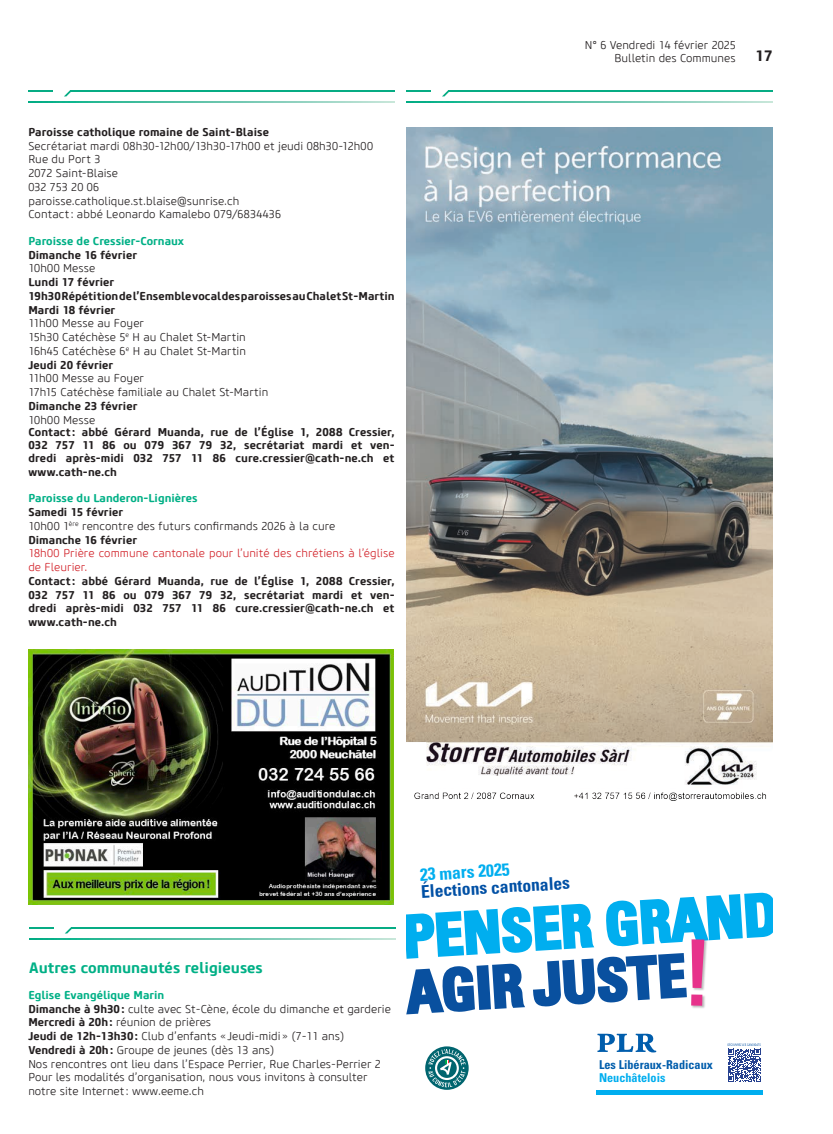
<style>
.page{position:relative;width:833px;height:1134px;background:#fff}
.page>*{position:absolute;margin:0;border:0;box-sizing:border-box;transform-origin:0 0}
.t1{font:700 condensed 17.5px "Univers LT Std";color:#0050a5}
.t2{font:700 condensed 17.5px "Univers LT Std";color:#00aeef}
.t3{font:700 15px "Core Sans M65";color:#00b086}
.t4{font:700 15px "Core Sans M65";color:#231f20}
.t5{font:700 condensed 12.25px "Univers LT Std";color:#005dac}
.t6{font:700 condensed 12.25px "Univers LT Std";color:#00aeef}
.t7{font:300 11.25px/13.8px "Core Sans M35";color:#231f20}
.t8{font:700 11.25px/13.8px "Core Sans M65";letter-spacing:.005em;color:#231f20;text-align:justify}
.t9{font:700 11.25px "Core Sans M65";color:#00b086}
.t10{font:300 11.25px/13.8px "Core Sans M35";letter-spacing:.005em;color:#d2232a}
.s1{font-family:"Core Sans M65";font-weight:700}
</style>
<div class="page">
<svg style="left:406px;top:101px;width:366px;height:2px"></svg>
<hr style="left:448px;top:90px;width:324px;height:2px;background:#06ac84">
<hr style="left:406px;top:90px;width:25px;height:2px;background:#06ac84">
<svg style="left:442px;top:90px;width:7px;height:6px"></svg>
<svg style="left:28px;top:101px;width:366px;height:2px"></svg>
<hr style="left:70px;top:90px;width:324px;height:2px;background:#06ac84">
<hr style="left:28px;top:90px;width:25px;height:2px;background:#06ac84">
<svg style="left:64px;top:90px;width:7px;height:6px"></svg>
<svg style="left:29px;top:938px;width:366px;height:2px"></svg>
<hr style="left:71px;top:927px;width:324px;height:2px;background:#06ac84">
<hr style="left:29px;top:927px;width:25px;height:2px;background:#06ac84">
<svg style="left:65px;top:927px;width:7px;height:6px"></svg>
<img style="left:406px;top:128px;width:366px;height:673px">
<svg style="left:425px;top:1046px;width:43px;height:44px"></svg>
<svg style="left:428px;top:1049px;width:37px;height:38px"></svg>
<hr style="left:596px;top:1091px;width:117px;height:4px;background:#00aeef">
<svg style="left:597px;top:1034px;width:59px;height:18px"></svg>
<hr style="left:646px;top:1091px;width:117px;height:4px;background:#00aeef">
<svg style="left:727px;top:1043px;width:33px;height:39px"></svg>
<svg style="left:406px;top:892px;width:366px;height:122px"></svg>
<img style="left:28px;top:649px;width:365px;height:256px">
<p class="t8" style="left:28px;top:125px;width:242px">Paroisse catholique romaine de Saint-Blaise</p>
<p class="t7" style="left:28px;top:139px;width:346px">Secrétariat mardi 08h30-12h00/13h30-17h00 et jeudi 08h30-12h00<br>Rue du Port 3<br>2072 Saint-Blaise<br>032 753 20 06<br>paroisse.catholique.st.blaise@sunrise.ch<br>Contact : abbé Leonardo Kamalebo 079/6834436</p>
<p class="t9" style="left:28px;top:234px;width:157px">Paroisse de Cressier-Cornaux</p>
<p class="t8" style="left:28px;top:248px;width:110px">Dimanche 16 février</p>
<p class="t7" style="left:28px;top:262px;width:69px">10h00 Messe</p>
<p class="t8" style="left:28px;top:275px;width:368px;text-align:left">Lundi 17 février<br>19h30 Répétition de l’Ensemble vocal des paroisses au Chalet St-Martin<br>Mardi 18 février</p>
<p class="t7" style="left:28px;top:317px;width:219px">11h00 Messe au Foyer<br>15h30 Catéchèse 5<sup>e</sup> H au Chalet St-Martin<br>16h45 Catéchèse 6<sup>e</sup> H au Chalet St-Martin</p>
<p class="t8" style="left:28px;top:358px;width:86px">Jeudi 20 février</p>
<p class="t7" style="left:28px;top:372px;width:241px">11h00 Messe au Foyer<br>17h15 Catéchèse familiale au Chalet St-Martin</p>
<p class="t8" style="left:28px;top:399px;width:111px">Dimanche 23 février</p>
<p class="t7" style="left:28px;top:413px;width:69px">10h00 Messe</p>
<p class="t8" style="left:28px;top:426px;width:368px;line-height:13.1px">Contact : abbé Gérard Muanda, rue de l’Église 1, 2088 Cressier, 032 757 11 86 ou 079 367 79 32, secrétariat mardi et ven&shy;dredi après-midi 032 757 11 86 cure.cressier@cath-ne.ch et www.cath-ne.ch</p>
<p class="t9" style="left:28px;top:491px;width:171px">Paroisse du Landeron-Lignières</p>
<p class="t8" style="left:28px;top:505px;width:96px">Samedi 15 février</p>
<p class="t7" style="left:28px;top:519px;width:309px">10h00 1<sup>ère</sup> rencontre des futurs confirmands 2026 à la cure</p>
<p class="t8" style="left:28px;top:533px;width:110px">Dimanche 16 février</p>
<p class="t10" style="left:28px;top:547px;width:368px">18h00 Prière commune cantonale pour l’unité des chrétiens à l’église de Fleurier.</p>
<p class="t8" style="left:28px;top:574px;width:368px">Contact : abbé Gérard Muanda, rue de l’Église 1, 2088 Cressier, 032 757 11 86 ou 079 367 79 32, secrétariat mardi et ven&shy;dredi après-midi 032 757 11 86 cure.cressier@cath-ne.ch et www.cath-ne.ch</p>
<p class="t7" style="left:585px;top:39px;width:152px;text-align:right">N° 6 Vendredi 14 février 2025<br>Bulletin des Communes</p>
<h2 class="t4" style="left:755px;top:46px;width:19px">17</h2>
<h2 class="t3" style="left:29px;top:958px;width:235px">Autres communautés religieuses</h2>
<p class="t9" style="left:28px;top:987px;width:138px">Eglise Evangélique Marin</p>
<p class="t7" style="left:28px;top:1002px;width:364px"><span class="s1">Dimanche à 9h30:</span> culte avec St-Cène, école du dimanche et garderie <span class="s1">Mercredi à 20h:</span> réunion de prières<br><span class="s1">Jeudi de 12h-13h30:</span> Club d’enfants «Jeudi-midi» (7-11 ans)<br><span class="s1">Vendredi à 20h:</span> Groupe de jeunes (dès 13 ans)<br>Nos rencontres ont lieu dans l’Espace Perrier, Rue Charles-Perrier 2<br>Pour les modalités d’organisation, nous vous invitons à consulter notre site Internet : www.eeme.ch</p>
<h1 class="t2" style="left:419px;top:864px;width:91px;rotate:-4deg">23 mars 2025</h1>
<h1 class="t1" style="left:420px;top:881px;width:151px;rotate:-4deg">Élections cantonales</h1>
<p class="t5" style="left:599px;top:1057px;width:97px">Les Libéraux-Radic</p>
<p class="t6" style="left:599px;top:1070px;width:68px">Neuchâtelois</p>
<p class="t5" style="left:649px;top:1057px;width:115px">Les Libéraux-Radicaux</p>
</div>
